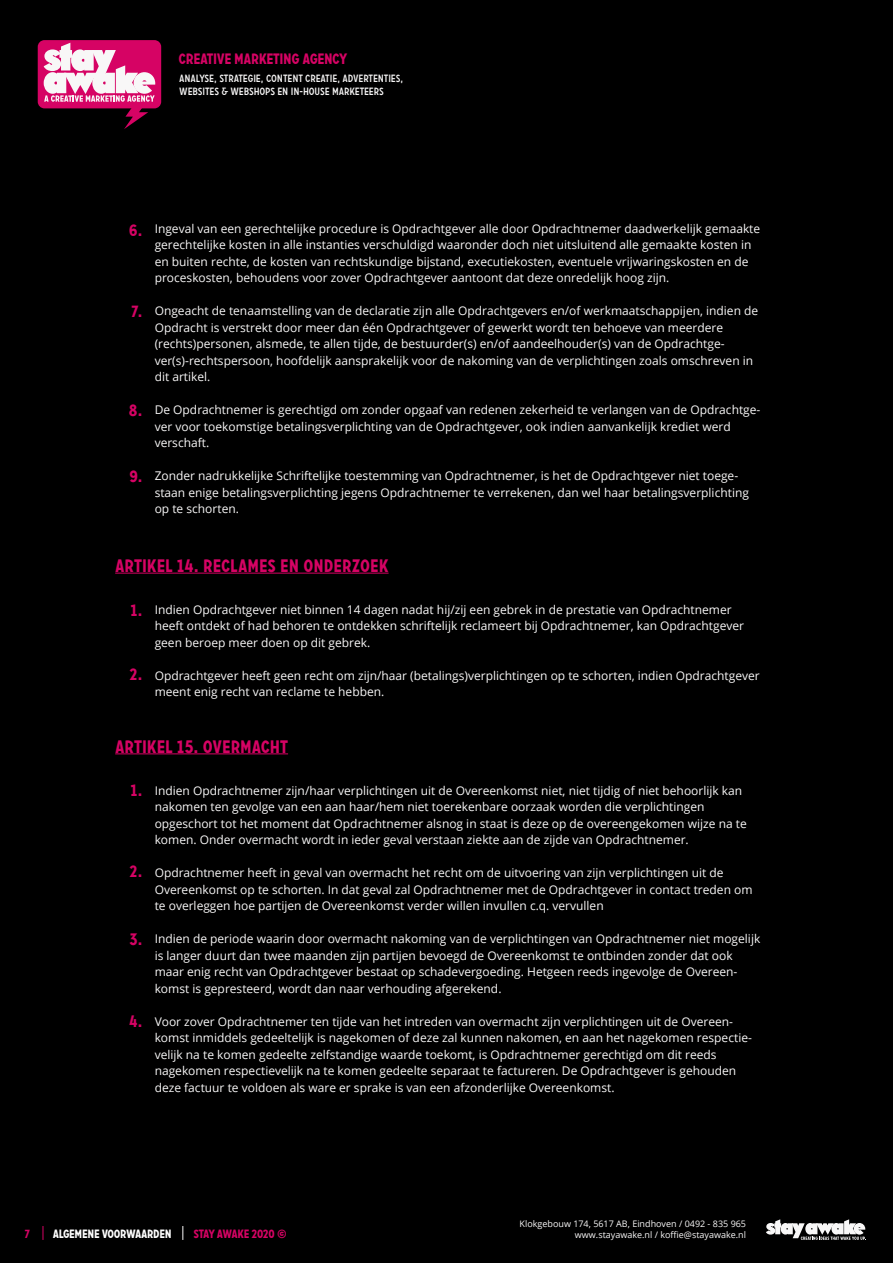
<style>
.page{position:relative;width:893px;height:1263px;background:#000}
.page>*{position:absolute;margin:0;border:0;box-sizing:border-box;transform-origin:0 0}
.t1{font:700 18px "Carrosserie";color:#d60364}
.t2{font:700 16.5px "Carrosserie";color:#d60364}
.t3{font:700 15px "Carrosserie";letter-spacing:-.025em;color:#d60364}
.t4{font:12px/16.5px "Open Sans";color:#f8f7f7}
.t5{font:700 12px "Carrosserie";letter-spacing:-.025em;color:#fff}
.t6{font:700 12px "Carrosserie";letter-spacing:-.035em;color:#d60364}
.t7{font:10.5px/13.5px "Carrosserie";letter-spacing:-.01em;color:#f8f7f7}
.t8{font:9px/10.5px "Open Sans";color:#f8f7f7;text-align:right}
</style>
<div class="page">
<div style="left:38px;top:40px;width:123px;height:68px;background:#d60364;border-radius:7px"></div>
<svg style="left:44px;top:43px;width:111px;height:86px"></svg>
<svg style="left:43px;top:1226px;width:1px;height:14px"></svg>
<svg style="left:183px;top:1226px;width:1px;height:14px"></svg>
<svg style="left:766px;top:1219px;width:100px;height:21px"></svg>
<hr style="left:115px;top:573px;width:274px;height:1px;background:#d60364">
<hr style="left:115px;top:753px;width:173px;height:1px;background:#d60364">
<p class="t3" style="left:179px;top:50px;width:171px">CREATIVE MARKETING AGENCY</p>
<p class="t7" style="left:179px;top:71px;width:226px">ANALYSE, STRATEGIE, CONTENT CREATIE, ADVERTENTIES,<br>WEBSITES &amp; WEBSHOPS EN IN-HOUSE MARKETEERS</p>
<h2 class="t2" style="left:129px;top:220px;width:15px">6.</h2>
<h2 class="t2" style="left:132px;top:301px;width:12px">7.</h2>
<h2 class="t2" style="left:129px;top:400px;width:15px">8.</h2>
<h2 class="t2" style="left:129px;top:466px;width:14px">9.</h2>
<p class="t4" style="left:155px;top:220px;width:607px">Ingeval van een gerechtelijke procedure is Opdrachtgever alle door Opdrachtnemer daadwerkelijk gemaakte gerechtelijke kosten in alle instanties verschuldigd waaronder doch niet uitsluitend alle gemaakte kosten in en buiten rechte, de kosten van rechtskundige bijstand, executiekosten, eventuele vrijwaringskosten en de proceskosten, behoudens voor zover Opdrachtgever aantoont dat deze onredelijk hoog zijn.</p>
<p class="t4" style="left:155px;top:302px;width:605px">Ongeacht de tenaamstelling van de declaratie zijn alle Opdrachtgevers en/of werkmaatschappijen, indien de Opdracht is verstrekt door meer dan één Opdrachtgever of gewerkt wordt ten behoeve van meerdere (rechts)personen, alsmede, te allen tijde, de bestuurder(s) en/of aandeelhouder(s) van de Opdrachtge&shy;ver(s)-rechtspersoon, hoofdelijk aansprakelijk voor de nakoming van de verplichtingen zoals omschreven in dit artikel.</p>
<p class="t4" style="left:155px;top:401px;width:607px">De Opdrachtnemer is gerechtigd om zonder opgaaf van redenen zekerheid te verlangen van de Opdrachtge&shy;ver voor toekomstige betalingsverplichting van de Opdrachtgever, ook indien aanvankelijk krediet werd verschaft.</p>
<p class="t4" style="left:155px;top:467px;width:596px">Zonder nadrukkelijke Schriftelijke toestemming van Opdrachtnemer, is het de Opdrachtgever niet toege&shy;staan enige betalingsverplichting jegens Opdrachtnemer te verrekenen, dan wel haar betalingsverplichting op te schorten.</p>
<h1 class="t1" style="left:115px;top:555px;width:275px">ARTIKEL 14. RECLAMES EN ONDERZOEK</h1>
<p class="t4" style="left:155px;top:601px;width:591px">Indien Opdrachtgever niet binnen 14 dagen nadat hij/zij een gebrek in de prestatie van Opdrachtnemer heeft ontdekt of had behoren te ontdekken schriftelijk reclameert bij Opdrachtnemer, kan Opdrachtgever geen beroep meer doen op dit gebrek.</p>
<p class="t4" style="left:155px;top:667px;width:607px">Opdrachtgever heeft geen recht om zijn/haar (betalings)verplichtingen op te schorten, indien Opdrachtgever meent enig recht van reclame te hebben.</p>
<h2 class="t2" style="left:131px;top:600px;width:13px">1.</h2>
<h2 class="t2" style="left:130px;top:665px;width:14px">2.</h2>
<h1 class="t1" style="left:115px;top:736px;width:174px">ARTIKEL 15. OVERMACHT</h1>
<p class="t4" style="left:155px;top:782px;width:594px">Indien Opdrachtnemer zijn/haar verplichtingen uit de Overeenkomst niet, niet tijdig of niet behoorlijk kan nakomen ten gevolge van een aan haar/hem niet toerekenbare oorzaak worden die verplichtingen opgeschort tot het moment dat Opdrachtnemer alsnog in staat is deze op de overeengekomen wijze na te komen. Onder overmacht wordt in ieder geval verstaan ziekte aan de zijde van Opdrachtnemer.</p>
<p class="t4" style="left:155px;top:864px;width:599px">Opdrachtnemer heeft in geval van overmacht het recht om de uitvoering van zijn verplichtingen uit de<br>Overeenkomst op te schorten. In dat geval zal Opdrachtnemer met de Opdrachtgever in contact treden om te overleggen hoe partijen de Overeenkomst verder willen invullen c.q. vervullen</p>
<p class="t4" style="left:155px;top:930px;width:607px">Indien de periode waarin door overmacht nakoming van de verplichtingen van Opdrachtnemer niet mogelijk is langer duurt dan twee maanden zijn partijen bevoegd de Overeenkomst te ontbinden zonder dat ook maar enig recht van Opdrachtgever bestaat op schadevergoeding. Hetgeen reeds ingevolge de Overeen&shy;komst is gepresteerd, wordt dan naar verhouding afgerekend.</p>
<p class="t4" style="left:155px;top:1013px;width:599px">Voor zover Opdrachtnemer ten tijde van het intreden van overmacht zijn verplichtingen uit de Overeen&shy;komst inmiddels gedeeltelijk is nagekomen of deze zal kunnen nakomen, en aan het nagekomen respectie&shy;velijk na te komen gedeelte zelfstandige waarde toekomt, is Opdrachtnemer gerechtigd om dit reeds nagekomen respectievelijk na te komen gedeelte separaat te factureren. De Opdrachtgever is gehouden deze factuur te voldoen als ware er sprake is van een afzonderlijke Overeenkomst.</p>
<h2 class="t2" style="left:131px;top:781px;width:13px">1.</h2>
<h2 class="t2" style="left:130px;top:862px;width:14px">2.</h2>
<h2 class="t2" style="left:129px;top:929px;width:14px">3.</h2>
<h2 class="t2" style="left:129px;top:1012px;width:15px">4.</h2>
<p class="t6" style="left:25px;top:1226px;width:7px">7</p>
<p class="t5" style="left:53px;top:1226px;width:120px">ALGEMENE VOORWAARDEN</p>
<p class="t6" style="left:194px;top:1226px;width:95px">STAY AWAKE 2020 ©</p>
<p class="t8" style="left:520px;top:1218px;width:228px">Klokgebouw 174, 5617 AB, Eindhoven / 0492 - 835 965 www.stayawake.nl / koffie@stayawake.nl</p>
</div>
